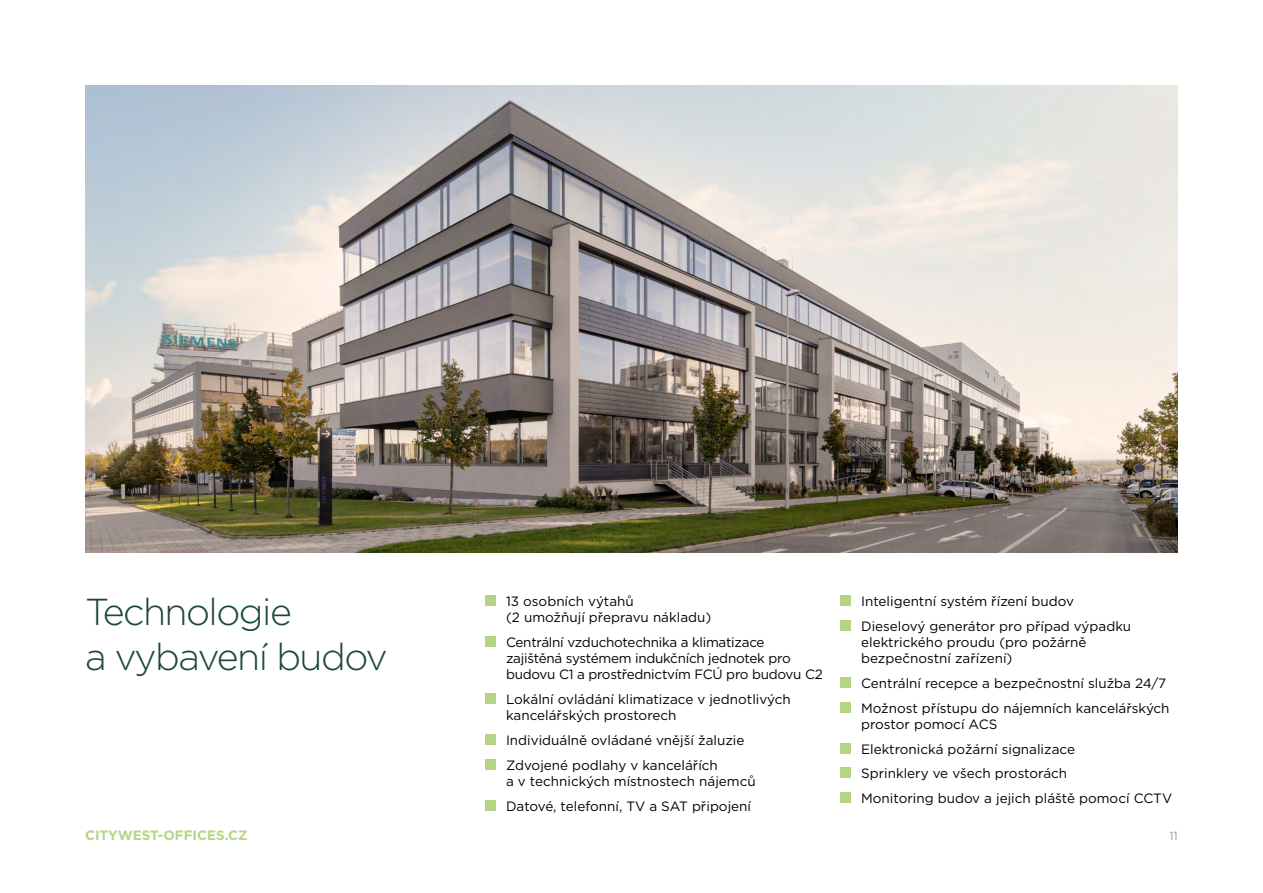
<style>
.page{position:relative;width:1263px;height:893px;background:#fff}
.page>*{position:absolute;margin:0;border:0;box-sizing:border-box;transform-origin:0 0}
.t1{font:300 37.5px/45px "Gotham";letter-spacing:-.04em;color:#1c473e}
.t2{font:13.5px/24.8px "Gotham";color:#000}
.t3{font:13.5px/16.2px "Gotham";letter-spacing:-.02em;color:#000}
.t4{font:700 13.5px "Gotham";color:#b5d584}
.t5{font:12px "Gotham";color:#9d9d9c}
</style>
<div class="page">
<img style="left:85px;top:85px;width:1093px;height:468px">
<div style="left:485px;top:595px;width:10px;height:11px;background:#b5d584"></div>
<div style="left:485px;top:636px;width:10px;height:11px;background:#b5d584"></div>
<div style="left:485px;top:693px;width:10px;height:11px;background:#b5d584"></div>
<div style="left:485px;top:734px;width:10px;height:11px;background:#b5d584"></div>
<div style="left:485px;top:759px;width:10px;height:11px;background:#b5d584"></div>
<div style="left:485px;top:800px;width:10px;height:11px;background:#b5d584"></div>
<div style="left:840px;top:595px;width:10px;height:11px;background:#b5d584"></div>
<div style="left:840px;top:620px;width:10px;height:11px;background:#b5d584"></div>
<div style="left:840px;top:677px;width:10px;height:11px;background:#b5d584"></div>
<div style="left:840px;top:702px;width:10px;height:11px;background:#b5d584"></div>
<div style="left:840px;top:743px;width:10px;height:10px;background:#b5d584"></div>
<div style="left:840px;top:768px;width:10px;height:10px;background:#b5d584"></div>
<div style="left:840px;top:792px;width:10px;height:11px;background:#b5d584"></div>
<h1 class="t1" style="left:85px;top:589px;width:304px">Technologie<br>a vybavení budov</h1>
<p class="t2" style="left:506px;top:593px;width:207px;line-height:16.2px">13 osobních výtahů<br>(2 umožňují přepravu nákladu)</p>
<p class="t3" style="left:506px;top:634px;width:318px">Centrální vzduchotechnika a klimatizace zajištěná systémem indukčních jednotek pro budovu C1 a prostřednictvím FCÚ pro budovu C2</p>
<p class="t2" style="left:506px;top:691px;width:286px;line-height:16.2px">Lokální ovládání klimatizace v jednotlivých kancelářských prostorech</p>
<p class="t2" style="left:506px;top:728px;width:240px">Individuálně ovládané vnější žaluzie<br>Zdvojené podlahy v kancelářích</p>
<p class="t2" style="left:506px;top:768px;width:251px">a v technických místnostech nájemců<br>Datové, telefonní, TV a SAT připojení</p>
<p class="t2" style="left:861px;top:589px;width:272px">Inteligentní systém řízení budov<br>Dieselový generátor pro případ výpadku</p>
<p class="t2" style="left:861px;top:634px;width:227px;line-height:16.2px">elektrického proudu (pro požárně bezpečnostní zařízení)</p>
<p class="t2" style="left:861px;top:670px;width:310px">Centrální recepce a bezpečnostní služba 24/7<br>Možnost přístupu do nájemních kancelářských</p>
<p class="t2" style="left:861px;top:711px;width:313px">prostor pomocí ACS<br>Elektronická požární signalizace<br>Sprinklery ve všech prostorách<br>Monitoring budov a jejich pláště pomocí CCTV</p>
<p class="t4" style="left:85px;top:826px;width:164px">CITYWEST-OFFICES.CZ</p>
<p class="t5" style="left:1169px;top:828px;width:10px">11</p>
</div>
